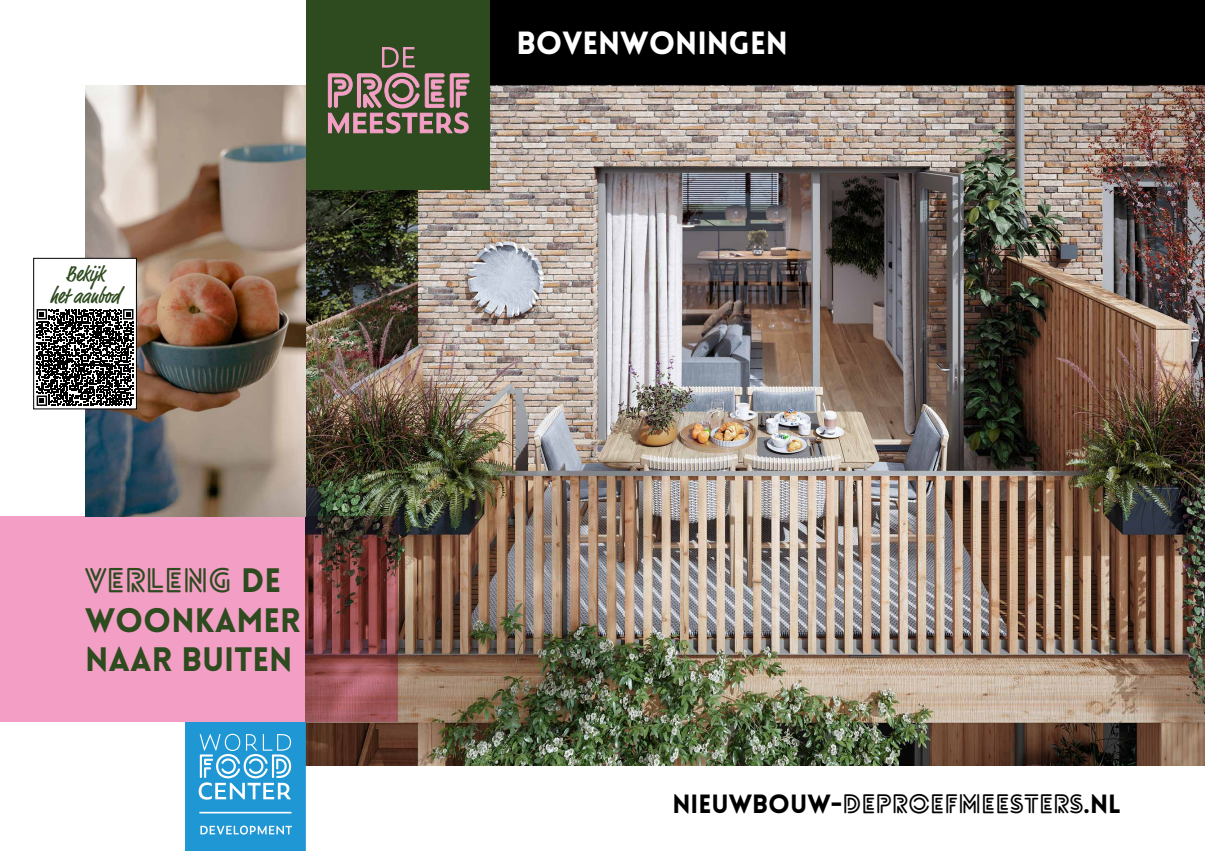
<style>
.page{position:relative;width:1205px;height:851px;background:#fff}
.page>*{position:absolute;margin:0;border:0;box-sizing:border-box;transform-origin:0 0}
.t1{font:900 33.15px/39.8px "Lovelo";color:#2e4a1f}
.t2{font:700 33.15px "Lovelo Line";color:#2e4a1f}
.t3{font:900 31.35px "Lovelo";color:#fff}
.t4{font:700 25.8px "Lovelo Line";color:#000}
.t5{font:500 condensed 21.75px/22.5px "Market Pro";color:#2e4a1f;text-align:center}
.s1{font-family:"Lovelo";font-weight:900}
</style>
<div class="page">
<div style="left:432px;top:0;width:773px;height:85px;background:#000"></div>
<img style="left:306px;top:85px;width:899px;height:680px">
<svg style="left:0;top:516px;width:398px;height:206px;background:#d689a6"></svg>
<div style="left:306px;top:0;width:184px;height:189px;background:#2e4a1f"></div>
<svg style="left:328px;top:73px;width:141px;height:60px"></svg>
<svg style="left:382px;top:47px;width:32px;height:20px"></svg>
<img style="left:85px;top:85px;width:221px;height:431px">
<svg style="left:185px;top:722px;width:121px;height:128px;background:#3da5d9"></svg>
<div style="left:34px;top:258px;width:102px;height:151px;background:#fff"></div>
<svg style="left:36px;top:309px;width:98px;height:97px"></svg>
<svg style="left:37px;top:309px;width:96px;height:97px"></svg>
<div style="left:33px;top:258px;width:104px;height:151px;border:1px solid #000"></div>
<p class="t5" style="left:50px;top:263px;width:71px">Bekijk<br>het aanbod</p>
<p class="t2" style="left:85px;top:559px;width:198px">VERLENG <span class="s1">DE</span></p>
<p class="t1" style="left:85px;top:600px;width:217px">WOONKAMER<br>NAAR BUITEN</p>
<p class="t3" style="left:516px;top:24px;width:273px">BOVENWONINGEN</p>
<p class="t4" style="left:672px;top:787px;width:450px"><span class="s1">NIEUWBOUW-</span>DEPROEFMEESTERS<span class="s1">.NL</span></p>
</div>
